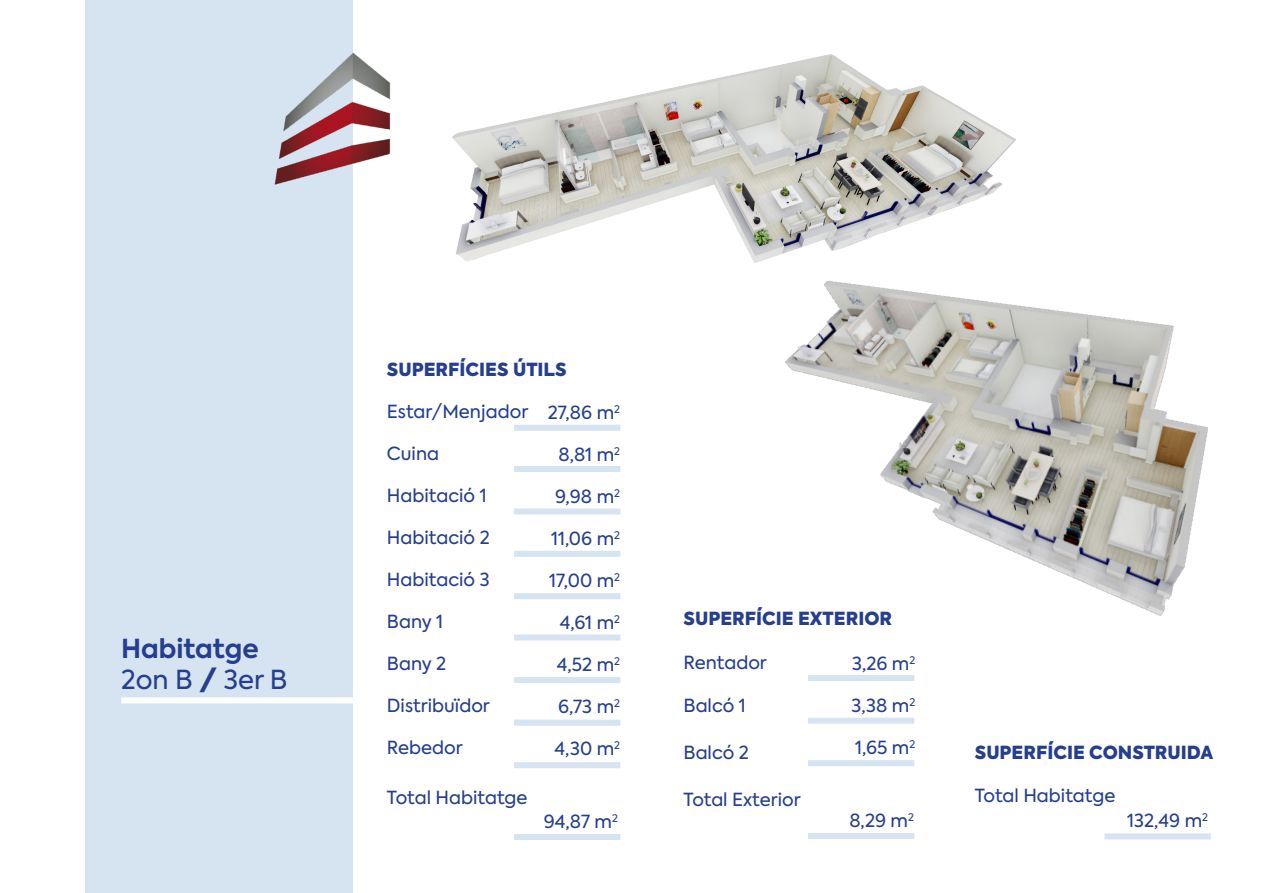
<style>
.page{position:relative;width:1263px;height:893px;background:#fff}
.page>*{position:absolute;margin:0;border:0;box-sizing:border-box;transform-origin:0 0}
.t1{font:700 26.1px "Axiforma";color:#253f8e}
.t2{font:26.1px "Axiforma";color:#253f8e}
.t3{font:18px "Axiforma";color:#253f8e}
.t4{font:900 18px "Axiforma";color:#253f8e}
.s1{font-weight:800}
</style>
<div class="page">
<div style="left:85px;top:0;width:268px;height:893px;background:#d6e3f1"></div>
<div style="left:121px;top:697px;width:247px;height:6px;background:#fff"></div>
<img style="left:452px;top:54px;width:564px;height:209px">
<img style="left:765px;top:201px;width:443px;height:480px">
<div style="left:514px;top:425px;width:106px;height:6px;background:#d6e3f1"></div>
<div style="left:514px;top:466px;width:106px;height:6px;background:#d6e3f1"></div>
<div style="left:514px;top:508px;width:106px;height:6px;background:#d6e3f1"></div>
<div style="left:514px;top:551px;width:106px;height:6px;background:#d6e3f1"></div>
<div style="left:514px;top:593px;width:106px;height:6px;background:#d6e3f1"></div>
<div style="left:514px;top:634px;width:106px;height:6px;background:#d6e3f1"></div>
<div style="left:514px;top:677px;width:106px;height:6px;background:#d6e3f1"></div>
<div style="left:514px;top:720px;width:106px;height:6px;background:#d6e3f1"></div>
<div style="left:514px;top:762px;width:106px;height:6px;background:#d6e3f1"></div>
<div style="left:514px;top:834px;width:106px;height:6px;background:#d6e3f1"></div>
<div style="left:808px;top:675px;width:106px;height:6px;background:#d6e3f1"></div>
<div style="left:808px;top:718px;width:106px;height:6px;background:#d6e3f1"></div>
<div style="left:808px;top:760px;width:106px;height:6px;background:#d6e3f1"></div>
<div style="left:808px;top:833px;width:106px;height:6px;background:#d6e3f1"></div>
<div style="left:1104px;top:833px;width:107px;height:6px;background:#d6e3f1"></div>
<img style="left:274px;top:52px;width:117px;height:133px">
<p class="t1" style="left:121px;top:631px;width:139px">Habitatge</p>
<p class="t2" style="left:121px;top:663px;width:168px">2on B <span class="s1">/</span> 3er B</p>
<p class="t4" style="left:387px;top:357px;width:181px">SUPERFÍCIES ÚTILS</p>
<p class="t3" style="left:387px;top:400px;width:143px">Estar/Menjador</p>
<p class="t3" style="left:387px;top:442px;width:54px">Cuina</p>
<p class="t3" style="left:387px;top:484px;width:101px">Habitació 1</p>
<p class="t3" style="left:387px;top:526px;width:104px">Habitació 2</p>
<p class="t3" style="left:387px;top:568px;width:104px">Habitació 3</p>
<p class="t3" style="left:387px;top:610px;width:58px">Bany 1</p>
<p class="t3" style="left:387px;top:652px;width:61px">Bany 2</p>
<p class="t3" style="left:387px;top:694px;width:104px">Distribuïdor</p>
<p class="t3" style="left:387px;top:736px;width:77px">Rebedor</p>
<p class="t3" style="left:387px;top:786px;width:142px">Total Habitatge</p>
<p class="t3" style="left:544px;top:810px;width:76px">94,87 m<sup>2</sup></p>
<p class="t3" style="left:548px;top:401px;width:74px">27,86 m<sup>2</sup></p>
<p class="t3" style="left:558px;top:443px;width:63px">8,81 m<sup>2</sup></p>
<p class="t3" style="left:555px;top:485px;width:66px">9,98 m<sup>2</sup></p>
<p class="t3" style="left:551px;top:527px;width:70px">11,06 m<sup>2</sup></p>
<p class="t3" style="left:549px;top:569px;width:72px">17,00 m<sup>2</sup></p>
<p class="t3" style="left:560px;top:611px;width:62px">4,61 m<sup>2</sup></p>
<p class="t3" style="left:557px;top:653px;width:65px">4,52 m<sup>2</sup></p>
<p class="t3" style="left:558px;top:695px;width:63px">6,73 m<sup>2</sup></p>
<p class="t3" style="left:555px;top:737px;width:67px">4,30 m<sup>2</sup></p>
<p class="t4" style="left:684px;top:606px;width:210px">SUPERFÍCIE EXTERIOR</p>
<p class="t3" style="left:684px;top:650px;width:85px">Rentador</p>
<p class="t3" style="left:684px;top:694px;width:64px">Balcó 1</p>
<p class="t3" style="left:684px;top:741px;width:67px">Balcó 2</p>
<p class="t3" style="left:852px;top:652px;width:65px">3,26 m<sup>2</sup></p>
<p class="t3" style="left:851px;top:694px;width:65px">3,38 m<sup>2</sup></p>
<p class="t3" style="left:855px;top:736px;width:62px">1,65 m<sup>2</sup></p>
<p class="t3" style="left:684px;top:788px;width:119px">Total Exterior</p>
<p class="t3" style="left:849px;top:809px;width:66px">8,29 m<sup>2</sup></p>
<p class="t4" style="left:975px;top:740px;width:240px">SUPERFÍCIE CONSTRUIDA</p>
<p class="t3" style="left:975px;top:784px;width:142px">Total Habitatge</p>
<p class="t3" style="left:1127px;top:809px;width:82px">132,49 m<sup>2</sup></p>
</div>
